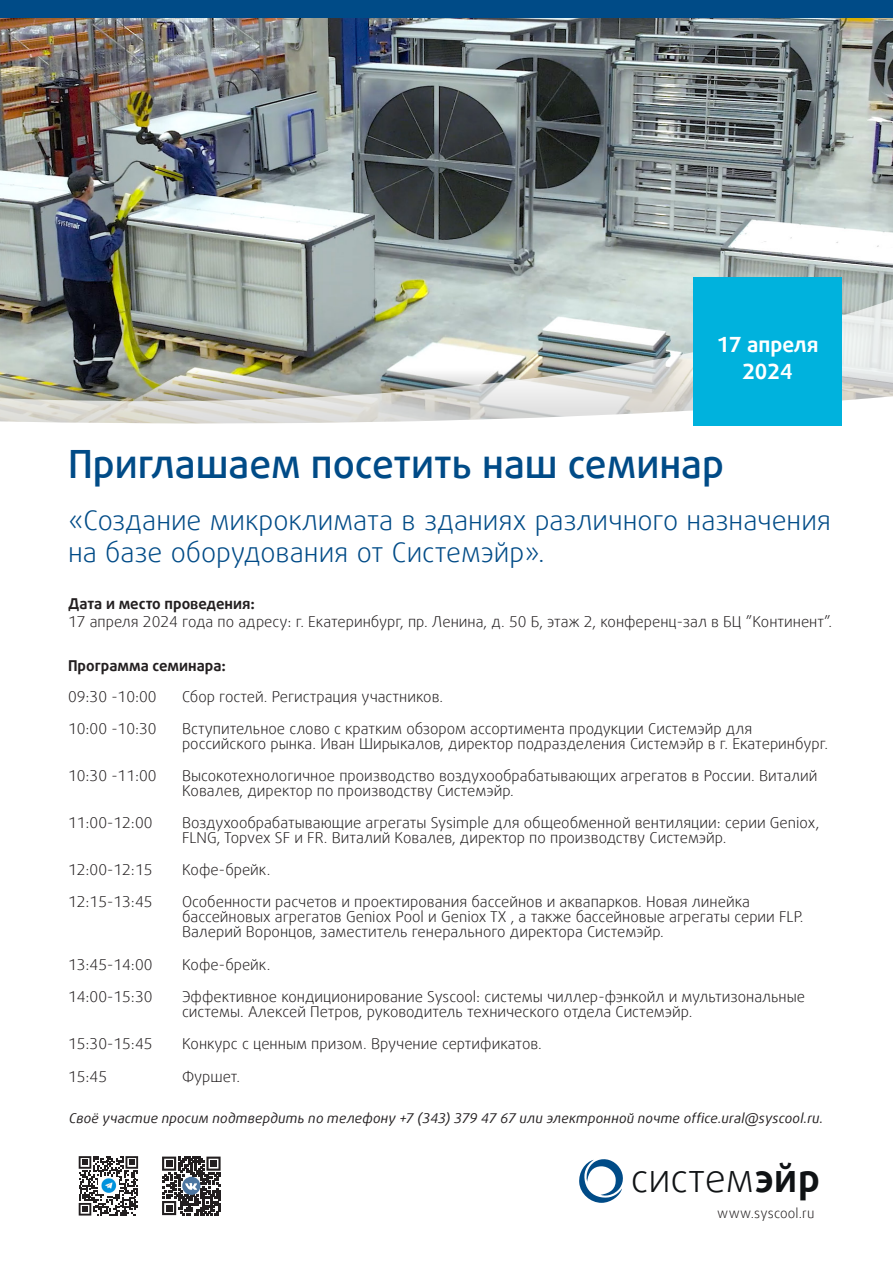
<style>
.page{position:relative;width:893px;height:1263px;background:#fff}
.page>*{position:absolute;margin:0;border:0;box-sizing:border-box;transform-origin:0 0}
.Title_Product_Area{font:500 39px "Daxline Offc Pro";color:#004b87}
.t1{font:300 38.4px "Daxline Offc Pro";color:#101315}
.t2{font:300 27px/32.4px "Daxline Offc Pro";color:#004b87}
.Box_headline{font:700 21px/27px "Daxline Offc Pro";color:#fff;text-align:center}
.t3{font:300 15px/15px "Daxline Offc Pro";color:#231f20}
.t4{font:700 15px "Daxline Offc Pro";color:#231f20}
.text_englisch{font:italic 13.5px "Daxline Offc Pro";letter-spacing:.01em;color:#231f20}
.text_englisch-2{font:300 13.5px "Daxline Offc Pro";letter-spacing:.015em;color:#231f20}
.s1{font-weight:700}
</style>
<div class="page">
<img style="left:0;top:17px;width:893px;height:275px">
<img style="left:0;top:292px;width:893px;height:132px">
<div style="left:0;top:0;width:893px;height:17px;background:#004b87"></div>
<svg style="left:579px;top:1159px;width:44px;height:44px"></svg>
<div style="left:693px;top:277px;width:149px;height:149px;background:#00b2dd"></div>
<svg style="left:79px;top:1156px;width:59px;height:59px"></svg>
<img style="left:98px;top:1178px;width:20px;height:16px">
<svg style="left:162px;top:1156px;width:59px;height:59px"></svg>
<p class="Box_headline" style="left:717px;top:331px;width:103px">17 апреля<br>2024</p>
<p class="Title_Product_Area" style="left:68px;top:438px;width:657px">Приглашаем посетить наш семинар</p>
<p class="t2" style="left:68px;top:504px;width:764px">«Создание микроклимата в зданиях различного назначения на базе оборудования от Системэйр».</p>
<p class="t4" style="left:68px;top:594px;width:188px">Дата и место проведения:</p>
<p class="t3" style="left:68px;top:614px;width:766px">17 апреля 2024 года по адресу: г. Екатеринбург, пр. Ленина, д. 50 Б, этаж 2, конференц-зал в БЦ ”Континент”.</p>
<p class="t4" style="left:68px;top:655px;width:159px">Программа семинара:</p>
<p class="t3" style="left:68px;top:690px;width:90px">09:30 -10:00</p>
<p class="t3" style="left:182px;top:690px;width:262px">Сбор гостей. Регистрация участников.</p>
<p class="t3" style="left:68px;top:722px;width:90px">10:00 -10:30</p>
<p class="t3" style="left:182px;top:722px;width:647px">Вступительное слово с кратким обзором ассортимента продукции Системэйр для российского рынка. Иван Ширыкалов, директор подразделения Системэйр в г. Екатеринбург.</p>
<p class="t3" style="left:68px;top:769px;width:90px">10:30 -11:00</p>
<p class="t3" style="left:182px;top:769px;width:637px">Высокотехнологичное производство воздухообрабатывающих агрегатов в России. Виталий<br>Ковалев, директор по производству Системэйр.</p>
<p class="t3" style="left:68px;top:816px;width:86px">11:00-12:00</p>
<p class="t3" style="left:182px;top:816px;width:639px">Воздухообрабатывающие агрегаты Sysimple для общеобменной вентиляции: серии Geniox,<br>FLNG, Topvex SF и FR. Виталий Ковалев, директор по производству Системэйр.</p>
<p class="t3" style="left:68px;top:863px;width:86px">12:00-12:15</p>
<p class="t3" style="left:182px;top:863px;width:90px">Кофе-брейк.</p>
<p class="t3" style="left:68px;top:895px;width:86px">12:15-13:45</p>
<p class="t3" style="left:182px;top:895px;width:623px">Особенности расчетов и проектирования бассейнов и аквапарков. Новая линейка бассейновых агрегатов Geniox Pool и Geniox TX , а также бассейновые агрегаты серии FLP.<br>Валерий Воронцов, заместитель генерального директора Системэйр.</p>
<p class="t3" style="left:68px;top:957px;width:86px">13:45-14:00</p>
<p class="t3" style="left:182px;top:957px;width:90px">Кофе-брейк.</p>
<p class="t3" style="left:68px;top:989px;width:86px">14:00-15:30</p>
<p class="t3" style="left:182px;top:989px;width:625px">Эффективное кондиционирование Syscool: системы чиллер-фэнкойл и мультизональные системы. Алексей Петров, руководитель технического отдела Системэйр.</p>
<p class="t3" style="left:68px;top:1036px;width:86px">15:30-15:45</p>
<p class="t3" style="left:182px;top:1036px;width:361px">Конкурс с ценным призом. Вручение сертификатов.</p>
<p class="t3" style="left:68px;top:1069px;width:41px">15:45</p>
<p class="t3" style="left:182px;top:1069px;width:60px">Фуршет.</p>
<p class="text_englisch" style="left:69px;top:1109px;width:756px">Своё участие просим подтвердить по телефону +7 (343) 379 47 67 или электронной почте office.ural@syscool.ru.</p>
<p class="t1" style="left:631px;top:1153px;width:191px">систем<span class="s1">эйр</span></p>
<p class="text_englisch-2" style="left:717px;top:1204px;width:99px">www.syscool.ru</p>
</div>
